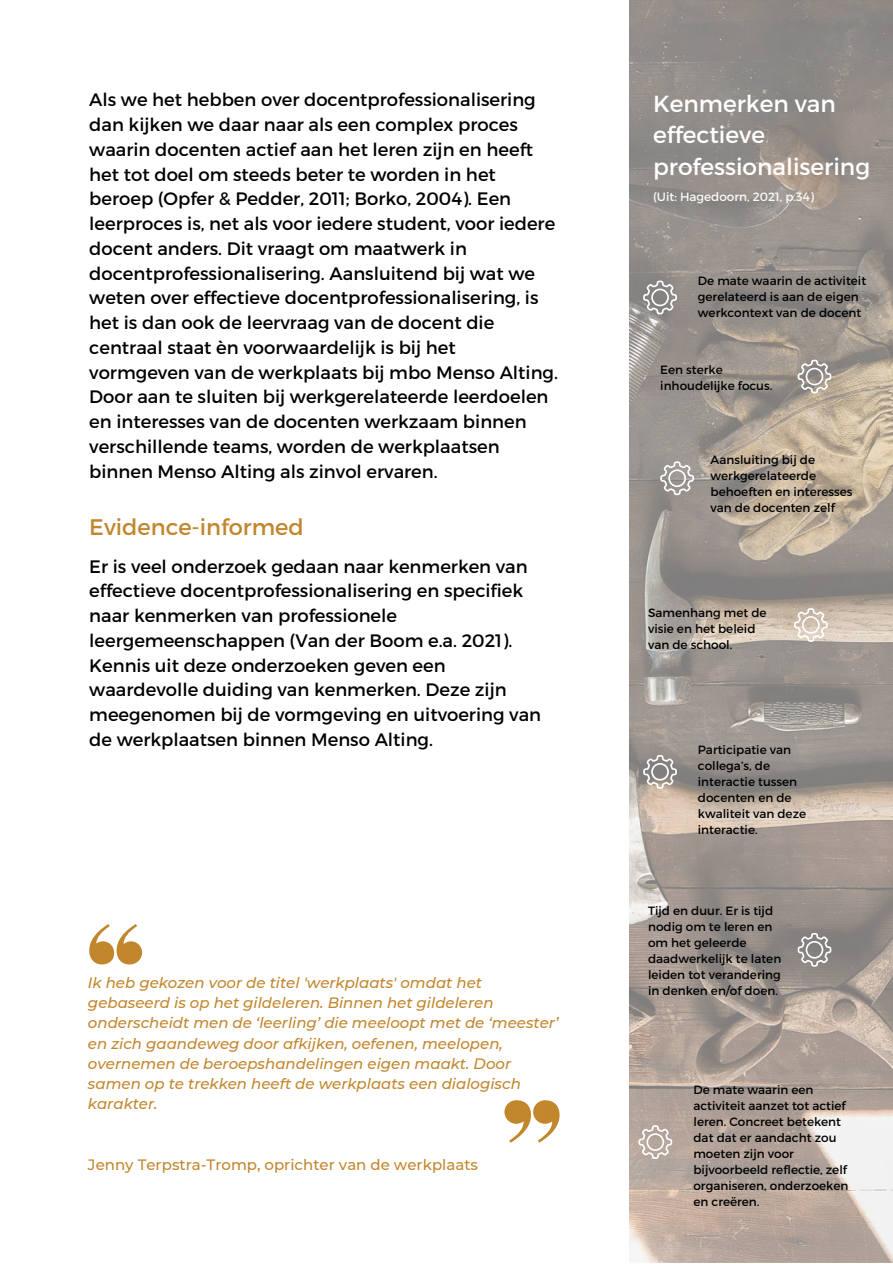
<style>
.page{position:relative;width:893px;height:1264px;background:#fff}
.page>*{position:absolute;margin:0;border:0;box-sizing:border-box;transform-origin:0 0}
.t1{font:23.25px/31.5px "Montserrat";color:#fff}
.t2{font:22.5px "Montserrat";color:#c2862d}
.t3{font:18px/24.8px "Montserrat";color:#000}
.t4{font:italic 500 15px/20.2px "Montserrat";color:#c2862d}
.t5{font:500 15px "Montserrat";color:#c2862d}
.t6{font:12px/16px "Montserrat";color:#000}
.t7{font:12px "Montserrat";color:#fafaf8}
</style>
<div class="page">
<img style="left:629px;top:0;width:263px;height:1262px">
<svg style="left:638px;top:1125px;width:34px;height:33px"></svg>
<svg style="left:643px;top:755px;width:34px;height:33px"></svg>
<svg style="left:660px;top:461px;width:34px;height:34px"></svg>
<svg style="left:643px;top:280px;width:34px;height:34px"></svg>
<svg style="left:797px;top:360px;width:34px;height:33px"></svg>
<svg style="left:794px;top:608px;width:33px;height:34px"></svg>
<svg style="left:797px;top:932px;width:34px;height:34px"></svg>
<svg style="left:89px;top:924px;width:53px;height:40px"></svg>
<svg style="left:504px;top:1100px;width:55px;height:42px"></svg>
<p class="t3" style="left:89px;top:87px;width:470px">Als we het hebben over docentprofessionalisering dan kijken we daar naar als een complex proces waarin docenten actief aan het leren zijn en heeft het tot doel om steeds beter te worden in het beroep (Opfer &amp; Pedder, 2011; Borko, 2004). Een leerproces is, net als voor iedere student, voor iedere docent anders. Dit vraagt om maatwerk in docentprofessionalisering. Aansluitend bij wat we weten over effectieve docentprofessionalisering, is het is dan ook de leervraag van de docent die centraal staat èn voorwaardelijk is bij het vormgeven van de werkplaats bij mbo Menso Alting.<br>Door aan te sluiten bij werkgerelateerde leerdoelen en interesses van de docenten werkzaam binnen verschillende teams, worden de werkplaatsen binnen Menso Alting als zinvol ervaren.</p>
<p class="t2" style="left:89px;top:512px;width:216px">Evidence-informed</p>
<p class="t3" style="left:89px;top:553px;width:453px">Er is veel onderzoek gedaan naar kenmerken van effectieve docentprofessionalisering en specifiek naar kenmerken van professionele leergemeenschappen (Van der Boom e.a. 2021).<br>Kennis uit deze onderzoeken geven een waardevolle duiding van kenmerken. Deze zijn meegenomen bij de vormgeving en uitvoering van de werkplaatsen binnen Menso Alting.</p>
<p class="t4" style="left:88px;top:972px;width:472px">Ik heb gekozen voor de titel 'werkplaats' omdat het gebaseerd is op het gildeleren. Binnen het gildeleren onderscheidt men de ‘leerling’ die meeloopt met de ‘meester’ en zich gaandeweg door afkijken, oefenen, meelopen, overnemen de beroepshandelingen eigen maakt. Door samen op te trekken heeft de werkplaats een dialogisch karakter.</p>
<p class="t5" style="left:88px;top:1155px;width:391px">Jenny Terpstra-Tromp, oprichter van de werkplaats</p>
<p class="t1" style="left:653px;top:86px;width:219px">Kenmerken van effectieve professionalisering</p>
<p class="t7" style="left:653px;top:188px;width:162px">(Uit: Hagedoorn, 2021, p.34)</p>
<p class="t6" style="left:697px;top:272px;width:170px">De mate waarin de activiteit gerelateerd is aan de eigen werkcontext van de docent</p>
<p class="t6" style="left:660px;top:361px;width:114px">Een sterke inhoudelijke focus.</p>
<p class="t6" style="left:710px;top:451px;width:143px">Aansluiting bij de werkgerelateerde behoeften en interesses van de docenten zelf</p>
<p class="t6" style="left:648px;top:604px;width:120px">Samenhang met de visie en het beleid van de school.</p>
<p class="t6" style="left:697px;top:741px;width:110px">Participatie van collega’s, de interactie tussen docenten en de kwaliteit van deze interactie.</p>
<p class="t6" style="left:648px;top:902px;width:135px">Tijd en duur. Er is tijd nodig om te leren en om het geleerde daadwerkelijk te laten leiden tot verandering in denken en/of doen.</p>
<p class="t6" style="left:693px;top:1080px;width:156px">De mate waarin een activiteit aanzet tot actief leren. Concreet betekent dat dat er aandacht zou moeten zijn voor bijvoorbeeld reflectie, zelf organiseren, onderzoeken en creëren.</p>
</div>
